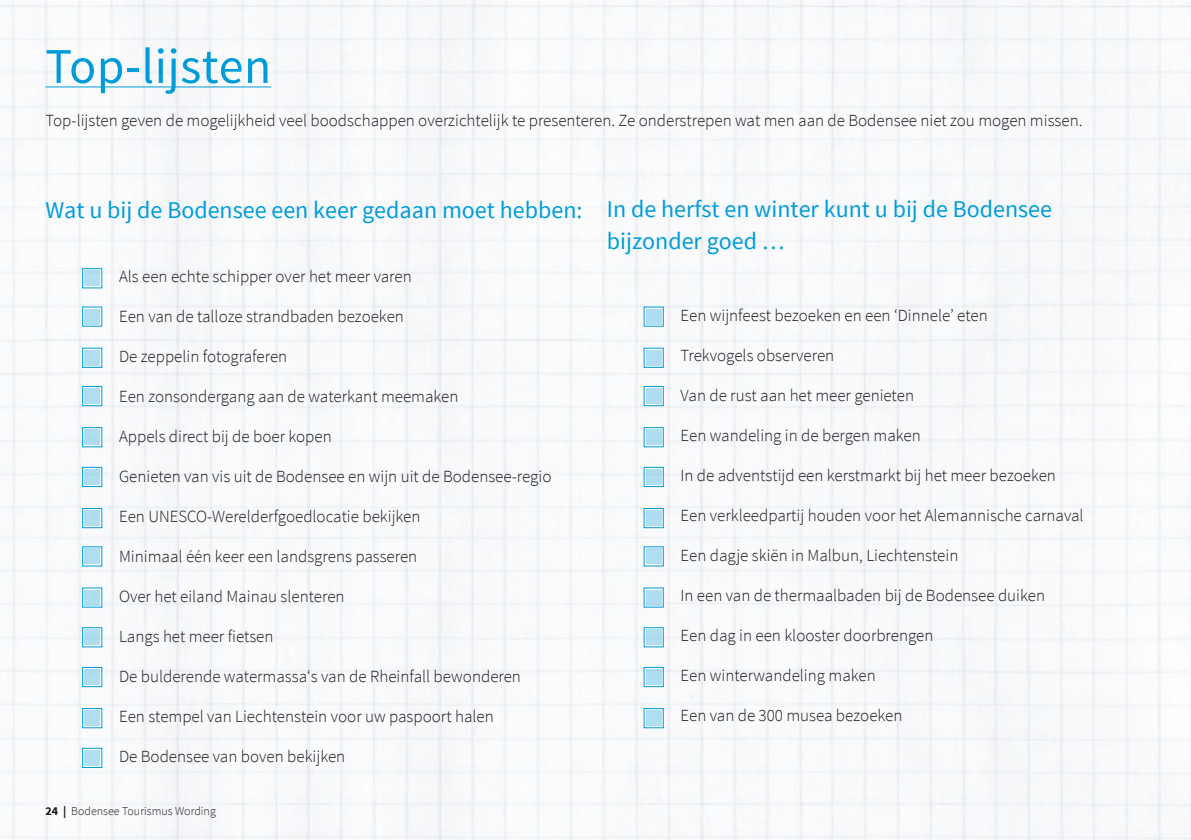
<style>
.page{position:relative;width:1191px;height:840px;background:#fff}
.page>*{position:absolute;margin:0;border:0;box-sizing:border-box;transform-origin:0 0}
.t1{font:50px "Source Sans Pro";letter-spacing:.01em;color:#009cda}
.t2{font:24px/32px "Source Sans Pro";color:#009cda}
.t3{font:300 17px "Source Sans Pro";color:#1a171c}
.t4{font:300 12px "Source Sans Pro";color:#1a171c}
.s1{font-weight:700}
</style>
<div class="page">
<img style="left:0;top:0;width:1191px;height:839px">
<hr style="left:45px;top:87px;width:226px;height:1px;background:#009cda">
<div style="left:84px;top:270px;width:16px;height:16px;background:#afdff2"></div>
<div style="left:82px;top:268px;width:20px;height:20px;border:1px solid #009cda"></div>
<div style="left:84px;top:308px;width:16px;height:16px;background:#b0def1"></div>
<div style="left:84px;top:349px;width:16px;height:16px;background:#afdef1"></div>
<div style="left:82px;top:348px;width:20px;height:19px;border:1px solid #009cda"></div>
<div style="left:84px;top:388px;width:16px;height:16px;background:#afddf1"></div>
<div style="left:82px;top:386px;width:20px;height:19px;border:1px solid #009cda"></div>
<div style="left:84px;top:429px;width:16px;height:16px;background:#aeddf1"></div>
<div style="left:82px;top:427px;width:20px;height:20px;border:1px solid #009cda"></div>
<div style="left:84px;top:469px;width:16px;height:15px;background:#aeddf1"></div>
<div style="left:82px;top:467px;width:20px;height:19px;border:1px solid #009cda"></div>
<div style="left:84px;top:510px;width:16px;height:15px;background:#afddf1"></div>
<div style="left:82px;top:508px;width:20px;height:19px;border:1px solid #009cda"></div>
<div style="left:84px;top:548px;width:16px;height:16px;background:#afddf1"></div>
<div style="left:84px;top:589px;width:16px;height:16px;background:#aeddf1"></div>
<div style="left:84px;top:629px;width:16px;height:15px;background:#aeddf1"></div>
<div style="left:82px;top:627px;width:20px;height:19px;border:1px solid #009cda"></div>
<div style="left:84px;top:668px;width:16px;height:16px;background:#aeddf1"></div>
<div style="left:82px;top:666px;width:20px;height:20px;border:1px solid #009cda"></div>
<div style="left:84px;top:709px;width:16px;height:16px;background:#afdef1"></div>
<div style="left:82px;top:708px;width:20px;height:19px;border:1px solid #009cda"></div>
<div style="left:84px;top:749px;width:16px;height:16px;background:#b0dff2"></div>
<div style="left:82px;top:747px;width:20px;height:20px;border:1px solid #009cda"></div>
<div style="left:646px;top:308px;width:15px;height:16px;background:#aeddf1"></div>
<div style="left:646px;top:349px;width:15px;height:16px;background:#afddf1"></div>
<div style="left:646px;top:388px;width:15px;height:16px;background:#aeddf1"></div>
<div style="left:646px;top:429px;width:15px;height:16px;background:#aeddf1"></div>
<div style="left:646px;top:469px;width:15px;height:15px;background:#aeddf1"></div>
<div style="left:646px;top:510px;width:15px;height:15px;background:#aeddf1"></div>
<div style="left:646px;top:548px;width:15px;height:16px;background:#afddf1"></div>
<div style="left:646px;top:589px;width:15px;height:16px;background:#afddf1"></div>
<div style="left:646px;top:629px;width:15px;height:15px;background:#aeddf1"></div>
<div style="left:646px;top:668px;width:15px;height:16px;background:#aeddf1"></div>
<div style="left:646px;top:709px;width:15px;height:16px;background:#aedef1"></div>
<h1 class="t1" style="left:45px;top:35px;width:227px">Top-lijsten</h1>
<p class="t3" style="left:45px;top:110px;width:1038px">Top-lijsten geven de mogelijkheid veel boodschappen overzichtelijk te presenteren. Ze onderstrepen wat men aan de Bodensee niet zou mogen missen.</p>
<h2 class="t2" style="left:45px;top:194px;width:538px">Wat u bij de Bodensee een keer gedaan moet hebben:</h2>
<p class="t3" style="left:119px;top:265px;width:294px">Als een echte schipper over het meer varen</p>
<p class="t3" style="left:119px;top:305px;width:286px">Een van de talloze strandbaden bezoeken</p>
<p class="t3" style="left:119px;top:345px;width:170px">De zeppelin fotograferen</p>
<p class="t3" style="left:119px;top:385px;width:341px">Een zonsondergang aan de waterkant meemaken</p>
<p class="t3" style="left:119px;top:425px;width:214px">Appels direct bij de boer kopen</p>
<p class="t3" style="left:119px;top:465px;width:434px">Genieten van vis uit de Bodensee en wijn uit de Bodensee-regio</p>
<p class="t3" style="left:119px;top:505px;width:303px">Een UNESCO-Werelderfgoedlocatie bekijken</p>
<p class="t3" style="left:119px;top:545px;width:300px">Minimaal één keer een landsgrens passeren</p>
<p class="t3" style="left:119px;top:585px;width:227px">Over het eiland Mainau slenteren</p>
<p class="t3" style="left:119px;top:625px;width:156px">Langs het meer fietsen</p>
<p class="t3" style="left:119px;top:665px;width:403px">De bulderende watermassa‘s van de Rheinfall bewonderen</p>
<p class="t3" style="left:119px;top:705px;width:376px">Een stempel van Liechtenstein voor uw paspoort halen</p>
<p class="t3" style="left:119px;top:745px;width:228px">De Bodensee van boven bekijken</p>
<p class="t4" style="left:45px;top:803px;width:172px"><span class="s1">24 |</span> Bodensee Tourismus Wording</p>
<h2 class="t2" style="left:607px;top:193px;width:447px">In de herfst en winter kunt u bij de Bodensee bijzonder goed …</h2>
<p class="t3" style="left:680px;top:304px;width:309px">Een wijnfeest bezoeken en een ‘Dinnele’ eten</p>
<p class="t3" style="left:680px;top:344px;width:155px">Trekvogels observeren</p>
<p class="t3" style="left:680px;top:384px;width:235px">Van de rust aan het meer genieten</p>
<p class="t3" style="left:680px;top:424px;width:242px">Een wandeling in de bergen maken</p>
<p class="t3" style="left:680px;top:464px;width:377px">In de adventstijd een kerstmarkt bij het meer bezoeken</p>
<p class="t3" style="left:680px;top:504px;width:404px">Een verkleedpartij houden voor het Alemannische carnaval</p>
<p class="t3" style="left:680px;top:544px;width:279px">Een dagje skiën in Malbun, Liechtenstein</p>
<p class="t3" style="left:680px;top:584px;width:366px">In een van de thermaalbaden bij de Bodensee duiken</p>
<p class="t3" style="left:680px;top:624px;width:254px">Een dag in een klooster doorbrengen</p>
<p class="t3" style="left:680px;top:664px;width:197px">Een winterwandeling maken</p>
<p class="t3" style="left:680px;top:704px;width:223px">Een van de 300 musea bezoeken</p>
</div>
